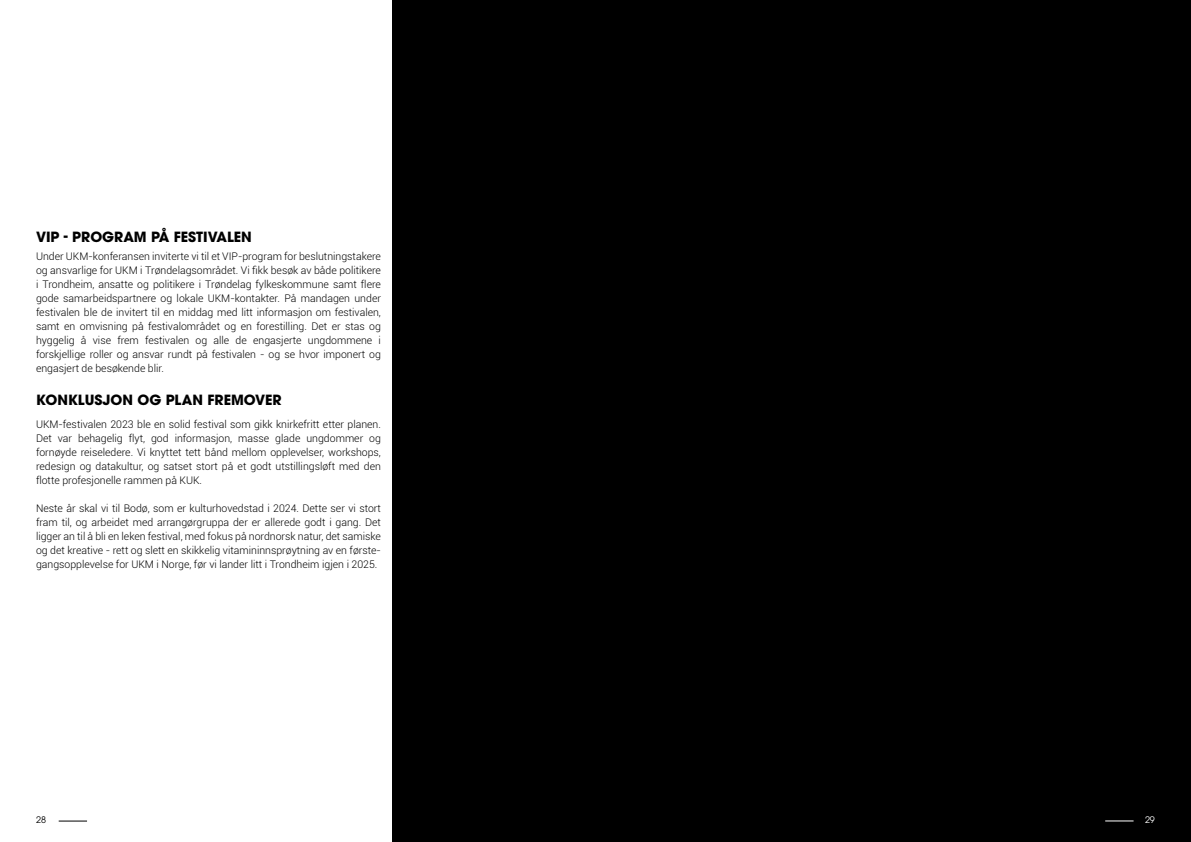
<style>
.page{position:relative;width:1191px;height:842px;background:#fff}
.page>*{position:absolute;margin:0;border:0;box-sizing:border-box;transform-origin:0 0}
.t1{font:700 14px "ITC Avant Garde Pro";color:#000}
.t2{font:300 10.5px/14px "Roboto";color:#000;text-align:justify}
.t3{font:9px "ITC Avant Garde Pro";color:#000}
.t4{font:9px "ITC Avant Garde Pro";color:#fff}
</style>
<div class="page">
<div style="left:393px;top:0;width:798px;height:842px;background:#000"></div>
<svg style="left:1105px;top:820px;width:28px;height:1px"></svg>
<svg style="left:59px;top:821px;width:28px;height:1px"></svg>
<h1 class="t1" style="left:36px;top:227px;width:217px">VIP - PROGRAM PÅ FESTIVALEN</h1>
<p class="t2" style="left:36px;top:249px;width:346px">Under UKM-konferansen inviterte vi til et VIP-program for beslutningstakere og ansvarlige for UKM i Trøndelagsområdet. Vi fikk besøk av både politikere i Trondheim, ansatte og politikere i Trøndelag fylkeskommune samt flere gode samarbeidspartnere og lokale UKM-kontakter. På mandagen under festivalen ble de invitert til en middag med litt informasjon om festivalen, samt en omvisning på festivalområdet og en forestilling. Det er stas og hyggelig å vise frem festivalen og alle de engasjerte ungdommene i forskjellige roller og ansvar rundt på festivalen - og se hvor imponert og engasjert de besøkende blir.</p>
<h1 class="t1" style="left:36px;top:391px;width:247px">KONKLUSJON OG PLAN FREMOVER</h1>
<p class="t2" style="left:36px;top:417px;width:346px">UKM-festivalen 2023 ble en solid festival som gikk knirkefritt etter planen.<br>Det var behagelig flyt, god informasjon, masse glade ungdommer og fornøyde reiseledere. Vi knyttet tett bånd mellom opplevelser, workshops, redesign og datakultur, og satset stort på et godt utstillingsløft med den flotte profesjonelle rammen på KUK.</p>
<p class="t2" style="left:36px;top:501px;width:346px">Neste år skal vi til Bodø, som er kulturhovedstad i 2024. Dette ser vi stort fram til, og arbeidet med arrangørgruppa der er allerede godt i gang. Det ligger an til å bli en leken festival, med fokus på nordnorsk natur, det samiske og det kreative - rett og slett en skikkelig vitamininnsprøytning av en første&shy;gangsopplevelse for UKM i Norge, før vi lander litt i Trondheim igjen i 2025.</p>
<p class="t3" style="left:36px;top:814px;width:11px">28</p>
<p class="t4" style="left:1145px;top:814px;width:11px">29</p>
</div>
